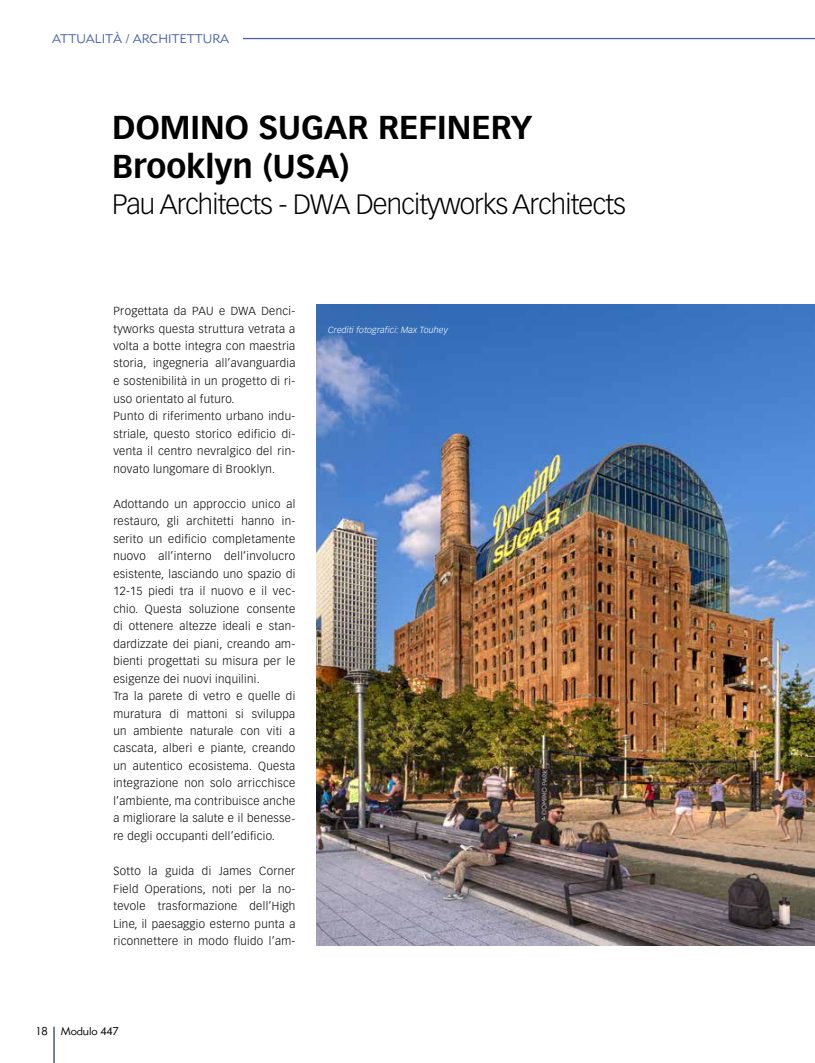
<style>
.page{position:relative;width:815px;height:1063px;background:#fff}
.page>*{position:absolute;margin:0;border:0;box-sizing:border-box;transform-origin:0 0}
.t1{font:700 32.5px/39px "Vectora LT Std";color:#000}
.t2{font:300 27.5px "Vectora LT Std";letter-spacing:-.03em;color:#000}
.t3{font:12.5px "Metro Lite LT Two";color:#4762ab}
.t4{font:300 11.5px/17.5px "Vectora LT Std";letter-spacing:.03em;color:#000}
.t5{font:11.25px "Metro Lite LT Two";letter-spacing:-.015em;color:#000}
.t6{font:italic 300 8.75px "Vectora LT Std";letter-spacing:.02em;color:#fff}
</style>
<div class="page">
<hr style="left:53px;top:1027px;width:2px;height:36px;background:#717e86">
<hr style="left:243px;top:38px;width:572px;height:1px;background:#4762ab">
<img style="left:317px;top:305px;width:498px;height:640px">
<p class="t3" style="left:52px;top:31px;width:178px">ATTUALITÀ / ARCHITETTURA</p>
<h1 class="t1" style="left:112px;top:108px;width:422px">DOMINO SUGAR REFINERY<br>Brooklyn (USA)</h1>
<h2 class="t2" style="left:112px;top:189px;width:515px">Pau Architects - DWA Dencityworks Architects</h2>
<p class="t4" style="left:113px;top:302px;width:183px">Progettata da PAU e DWA Denci&shy;tyworks questa struttura vetrata a volta a botte integra con maestria storia, ingegneria all’avanguardia e sostenibilità in un progetto di ri&shy;uso orientato al futuro.<br>Punto di riferimento urbano indu&shy;striale, questo storico edificio di&shy;venta il centro nevralgico del rin&shy;novato lungomare di Brooklyn.</p>
<p class="t4" style="left:113px;top:495px;width:183px">Adottando un approccio unico al restauro, gli architetti hanno in&shy;serito un edificio completamente nuovo all’interno dell’involucro esistente, lasciando uno spazio di 12-15 piedi tra il nuovo e il vec&shy;chio. Questa soluzione consente di ottenere altezze ideali e stan&shy;dardizzate dei piani, creando am&shy;bienti progettati su misura per le esigenze dei nuovi inquilini.<br>Tra la parete di vetro e quelle di muratura di mattoni si sviluppa un ambiente naturale con viti a cascata, alberi e piante, creando un autentico ecosistema. Questa integrazione non solo arricchisce l’ambiente, ma contribuisce anche a migliorare la salute e il benesse&shy;re degli occupanti dell’edificio.</p>
<p class="t4" style="left:113px;top:862px;width:183px;text-align:justify">Sotto la guida di James Corner Field Operations, noti per la no&shy;tevole trasformazione dell’High Line, il paesaggio esterno punta a riconnettere in modo fluido l’am-</p>
<p class="t5" style="left:35px;top:1025px;width:85px">18 Modulo 447</p>
<p class="t6" style="left:328px;top:324px;width:121px">Crediti fotografici: Max Touhey</p>
</div>
